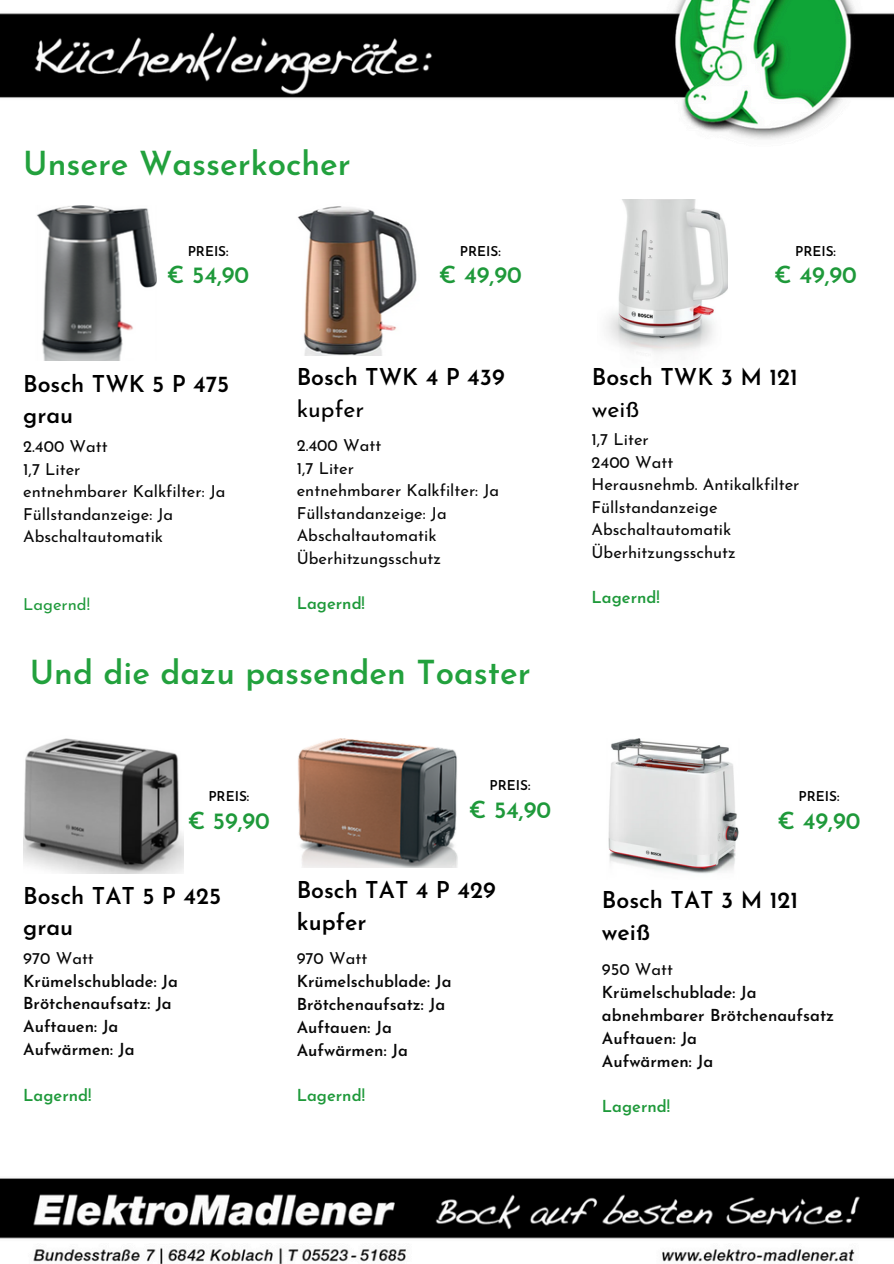
<style>
.page{position:relative;width:894px;height:1264px;background:#fff}
.page>*{position:absolute;margin:0;border:0;box-sizing:border-box;transform-origin:0 0}
.t1{font:600 33px "Josefin Sans";color:#22a13d}
.t2{font:600 23.4px "Josefin Sans";color:#1e993a}
.t3{font:600 23.1px/31.5px "Josefin Sans";color:#000}
.t4{font:16.5px/22.5px "Josefin Sans";color:#080808}
.t5{font:600 16.5px/23px "Josefin Sans";color:#080808}
.t6{font:600 16.5px "Josefin Sans";color:#1e993a}
.t7{font:16.5px "Josefin Sans";color:#1e993a}
.t8{font:600 13.5px "Josefin Sans";color:#000}
.s1{font-weight:400}
</style>
<div class="page">
<img style="left:0;top:0;width:893px;height:1263px">
<img style="left:296px;top:200px;width:123px;height:155px">
<img style="left:23px;top:205px;width:133px;height:155px">
<img style="left:296px;top:738px;width:162px;height:129px">
<img style="left:23px;top:735px;width:160px;height:138px">
<img style="left:597px;top:200px;width:130px;height:167px">
<img style="left:547px;top:738px;width:251px;height:141px">
<h2 class="t1" style="left:23px;top:150px;width:329px">Unsere Wasserkocher</h2>
<h5 class="t8" style="left:188px;top:245px;width:42px">PREIS:</h5>
<h4 class="t2" style="left:167px;top:266px;width:84px">€ 54,90</h4>
<p class="t8" style="left:460px;top:245px;width:42px">PREIS:</p>
<h2 class="t2" style="left:439px;top:266px;width:84px">€ 49,90</h2>
<p class="t3" style="left:23px;top:370px;width:208px">Bosch TWK 5 P 475 grau</p>
<h5 class="t4" style="left:23px;top:437px;width:204px">2.400 Watt<br>1,7 Liter<br>entnehmbarer Kalkfilter: Ja<br>Füllstandanzeige: Ja<br>Abschaltautomatik</h5>
<h4 class="t7" style="left:23px;top:597px;width:68px">Lagernd!</h4>
<p class="t3" style="left:296px;top:364px;width:209px">Bosch TWK 4 P 439 <span class="s1">kupfer</span></p>
<p class="t4" style="left:296px;top:436px;width:204px">2.400 Watt<br>1,7 Liter<br>entnehmbarer Kalkfilter: Ja<br>Füllstandanzeige: Ja<br>Abschaltautomatik<br>Überhitzungsschutz</p>
<p class="t6" style="left:296px;top:596px;width:70px">Lagernd!</p>
<h4 class="t1" style="left:30px;top:659px;width:502px">Und die dazu passenden Toaster</h4>
<h5 class="t8" style="left:208px;top:790px;width:42px">PREIS:</h5>
<h1 class="t2" style="left:188px;top:811px;width:84px">€ 59,90</h1>
<h5 class="t3" style="left:23px;top:882px;width:199px">Bosch TAT 5 P 425 grau</h5>
<p class="t5" style="left:23px;top:948px;width:156px"><span class="s1">970 Watt<br></span>Krümelschublade: Ja<br>Brötchenaufsatz: Ja<br>Auftauen: Ja<br>Aufwärmen: Ja</p>
<p class="t6" style="left:23px;top:1088px;width:70px">Lagernd!</p>
<p class="t8" style="left:489px;top:780px;width:42px">PREIS:</p>
<p class="t2" style="left:468px;top:800px;width:84px">€ 54,90</p>
<p class="t3" style="left:296px;top:876px;width:200px">Bosch TAT 4 P 429 kupfer</p>
<p class="t5" style="left:296px;top:948px;width:156px"><span class="s1">970 Watt<br></span>Krümelschublade: Ja<br>Brötchenaufsatz: Ja<br>Auftauen: Ja<br>Aufwärmen: Ja</p>
<h2 class="t6" style="left:296px;top:1089px;width:70px">Lagernd!</h2>
<p class="t8" style="left:794px;top:245px;width:42px">PREIS:</p>
<p class="t2" style="left:773px;top:266px;width:84px">€ 49,90</p>
<p class="t3" style="left:591px;top:364px;width:207px">Bosch TWK 3 M 121 <span class="s1">weiß</span></p>
<h2 class="t4" style="left:591px;top:430px;width:209px">1,7 Liter<br>2400 Watt<br>Herausnehmb. Antikalkfilter<br>Füllstandanzeige<br>Abschaltautomatik<br>Überhitzungsschutz</h2>
<h5 class="t6" style="left:591px;top:590px;width:70px">Lagernd!</h5>
<h3 class="t8" style="left:798px;top:790px;width:42px">PREIS:</h3>
<h5 class="t2" style="left:777px;top:811px;width:84px">€ 49,90</h5>
<p class="t3" style="left:601px;top:887px;width:198px">Bosch TAT 3 M 121 weiß</p>
<h4 class="t5" style="left:601px;top:959px;width:234px"><span class="s1">950 Watt<br></span>Krümelschublade: Ja abnehmbarer Brötchenaufsatz<br>Auftauen: Ja<br>Aufwärmen: Ja</h4>
<p class="t6" style="left:601px;top:1099px;width:70px">Lagernd!</p>
</div>
